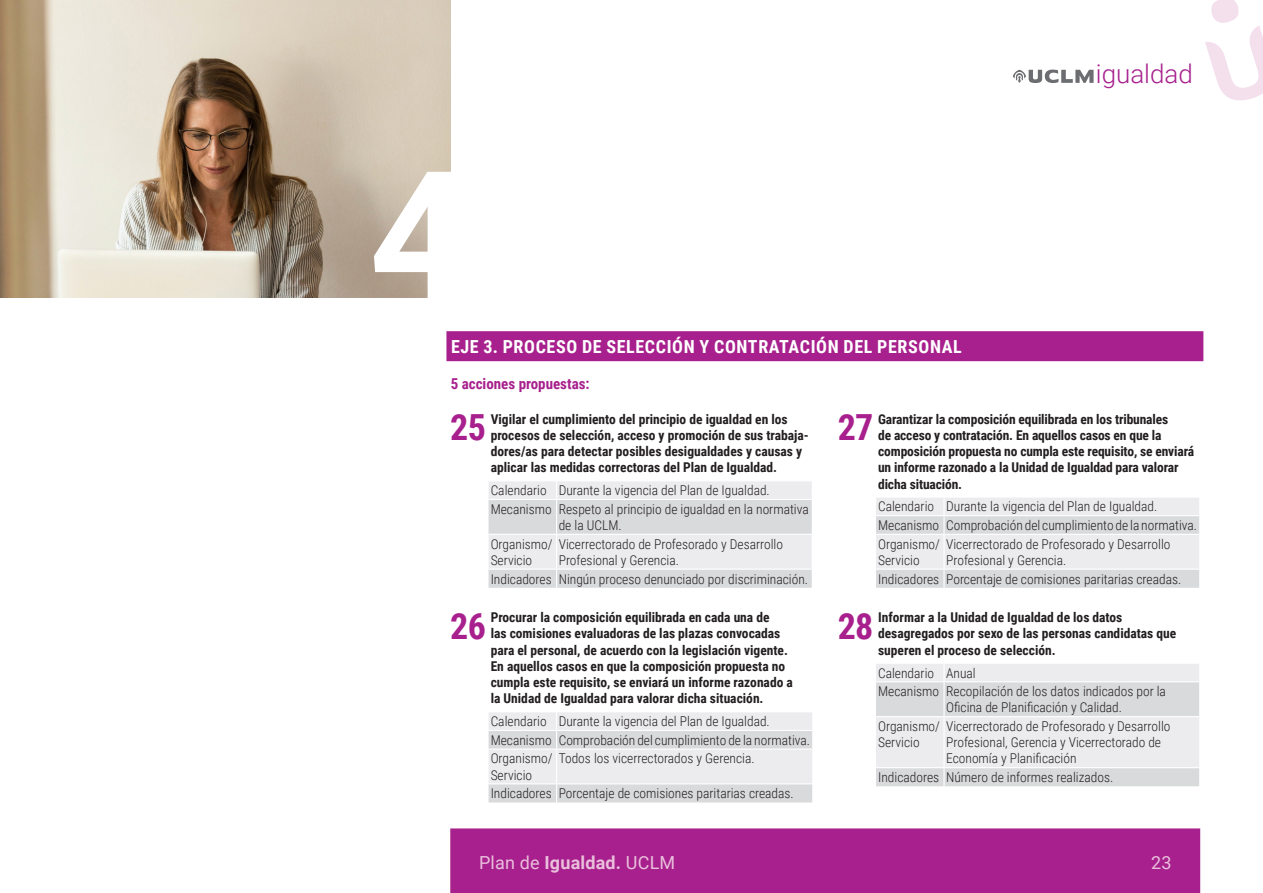
<style>
.page{position:relative;width:1263px;height:893px;background:#fff}
.page>*{position:absolute;margin:0;border:0;box-sizing:border-box;transform-origin:0 0}
.Tabla_nº{font:700 36px "Roboto Condensed";letter-spacing:-.02em;color:#a7208d}
.t1{font:300 25.95px "Roboto";color:#a7208d}
.EJE{font:700 18px "Roboto Condensed";letter-spacing:.035em;color:#fff}
.t2{font:18px "Roboto";letter-spacing:.01em;color:#eac0dc}
.Bold_morado{font:700 15px "Roboto Condensed";color:#a7208d}
.Tabla_2{font:300 13.5px/16.2px "Roboto Condensed";color:#231f20}
.Tabla_1{font:700 13.5px/16.2px "Roboto Condensed";color:#231f20}
.s1{font-weight:700}
</style>
<div class="page">
<svg style="left:1205px;top:0;width:58px;height:101px"></svg>
<svg style="left:1013px;top:70px;width:80px;height:13px"></svg>
<div style="left:450px;top:828px;width:750px;height:65px;background:#a7208d;border:2px solid #a7208d"></div>
<div style="left:446px;top:331px;width:757px;height:30px;background:#a7208d"></div>
<svg style="left:488px;top:481px;width:324px;height:107px;background:#e3e3e5"></svg>
<hr style="left:488px;top:499px;width:69px;height:1px;background:#fff">
<hr style="left:557px;top:499px;width:255px;height:1px;background:#fff">
<hr style="left:488px;top:534px;width:69px;height:1px;background:#fff">
<hr style="left:557px;top:534px;width:255px;height:1px;background:#fff">
<hr style="left:488px;top:569px;width:69px;height:1px;background:#fff">
<hr style="left:557px;top:569px;width:255px;height:1px;background:#fff">
<svg style="left:488px;top:712px;width:324px;height:91px;background:#e4e5e7"></svg>
<hr style="left:488px;top:730px;width:69px;height:1px;background:#fff">
<hr style="left:557px;top:730px;width:255px;height:1px;background:#fff">
<hr style="left:488px;top:748px;width:69px;height:2px;background:#fff">
<hr style="left:557px;top:748px;width:255px;height:2px;background:#fff">
<hr style="left:488px;top:783px;width:69px;height:1px;background:#fff">
<hr style="left:557px;top:783px;width:255px;height:1px;background:#fff">
<svg style="left:876px;top:498px;width:323px;height:90px;background:#e4e5e6"></svg>
<hr style="left:876px;top:515px;width:68px;height:1px;background:#fff">
<hr style="left:944px;top:515px;width:255px;height:1px;background:#fff">
<hr style="left:876px;top:534px;width:68px;height:1px;background:#fff">
<hr style="left:944px;top:534px;width:255px;height:1px;background:#fff">
<hr style="left:876px;top:569px;width:68px;height:1px;background:#fff">
<hr style="left:944px;top:569px;width:255px;height:1px;background:#fff">
<svg style="left:876px;top:664px;width:323px;height:123px;background:#e4e4e6"></svg>
<hr style="left:876px;top:681px;width:68px;height:1px;background:#fff">
<hr style="left:944px;top:681px;width:255px;height:1px;background:#fff">
<hr style="left:876px;top:716px;width:68px;height:1px;background:#fff">
<hr style="left:944px;top:716px;width:255px;height:1px;background:#fff">
<hr style="left:876px;top:767px;width:68px;height:1px;background:#fff">
<hr style="left:944px;top:767px;width:255px;height:1px;background:#fff">
<img style="left:0;top:0;width:451px;height:298px">
<svg style="left:374px;top:172px;width:77px;height:126px"></svg>
<h2 class="t1" style="left:1096px;top:56px;width:98px">igualdad</h2>
<p class="EJE" style="left:451px;top:334px;width:512px">EJE 3. PROCESO DE SELECCIÓN Y CONTRATACIÓN DEL PERSONAL</p>
<p class="Bold_morado" style="left:451px;top:373px;width:140px">5 acciones propuestas:</p>
<p class="Tabla_nº" style="left:450px;top:402px;width:37px">25</p>
<p class="Tabla_1" style="left:491px;top:410px;width:320px">Vigilar el cumplimiento del principio de igualdad en los procesos de selección, acceso y promoción de sus trabaja&shy;dores/as para detectar posibles desigualdades y causas y aplicar las medidas correctoras del Plan de Igualdad.</p>
<p class="Tabla_2" style="left:491px;top:482px;width:57px">Calendario</p>
<p class="Tabla_2" style="left:559px;top:482px;width:213px">Durante la vigencia del Plan de Igualdad.</p>
<p class="Tabla_2" style="left:491px;top:500px;width:63px">Mecanismo</p>
<p class="Tabla_2" style="left:559px;top:500px;width:252px">Respeto al principio de igualdad en la normativa de la UCLM.</p>
<p class="Tabla_2" style="left:491px;top:535px;width:63px">Organismo/<br>Servicio</p>
<p class="Tabla_2" style="left:559px;top:535px;width:226px">Vicerrectorado de Profesorado y Desarrollo<br>Profesional y Gerencia.</p>
<p class="Tabla_2" style="left:491px;top:570px;width:63px">Indicadores</p>
<p class="Tabla_2" style="left:559px;top:570px;width:251px">Ningún proceso denunciado por discriminación.</p>
<p class="Tabla_nº" style="left:450px;top:601px;width:37px">26</p>
<p class="Tabla_1" style="left:491px;top:609px;width:304px">Procurar la composición equilibrada en cada una de<br>las comisiones evaluadoras de las plazas convocadas para el personal, de acuerdo con la legislación vigente.<br>En aquellos casos en que la composición propuesta no cumpla este requisito, se enviará un informe razonado a</p>
<p class="Tabla_1" style="left:491px;top:690px;width:274px">la Unidad de Igualdad para valorar dicha situación.</p>
<p class="Tabla_2" style="left:491px;top:713px;width:57px">Calendario</p>
<p class="Tabla_2" style="left:559px;top:713px;width:213px">Durante la vigencia del Plan de Igualdad.</p>
<p class="Tabla_2" style="left:491px;top:731px;width:63px">Mecanismo</p>
<p class="Tabla_2" style="left:559px;top:731px;width:253px">Comprobación del cumplimiento de la normativa.</p>
<p class="Tabla_2" style="left:491px;top:750px;width:63px">Organismo/<br>Servicio</p>
<p class="Tabla_2" style="left:559px;top:750px;width:197px">Todos los vicerrectorados y Gerencia.</p>
<p class="Tabla_2" style="left:491px;top:785px;width:63px">Indicadores</p>
<p class="Tabla_2" style="left:559px;top:785px;width:237px">Porcentaje de comisiones paritarias creadas.</p>
<p class="Tabla_nº" style="left:838px;top:402px;width:37px">27</p>
<p class="Tabla_1" style="left:878px;top:410px;width:318px">Garantizar la composición equilibrada en los tribunales<br>de acceso y contratación. En aquellos casos en que la composición propuesta no cumpla este requisito, se enviará un informe razonado a la Unidad de Igualdad para valorar dicha situación.</p>
<p class="Tabla_2" style="left:878px;top:498px;width:57px">Calendario</p>
<p class="Tabla_2" style="left:946px;top:498px;width:213px">Durante la vigencia del Plan de Igualdad.</p>
<p class="Tabla_2" style="left:878px;top:517px;width:63px">Mecanismo</p>
<p class="Tabla_2" style="left:946px;top:517px;width:252px">Comprobación del cumplimiento de la normativa.</p>
<p class="Tabla_2" style="left:878px;top:535px;width:63px">Organismo/<br>Servicio</p>
<p class="Tabla_2" style="left:946px;top:535px;width:226px">Vicerrectorado de Profesorado y Desarrollo<br>Profesional y Gerencia.</p>
<p class="Tabla_2" style="left:878px;top:570px;width:63px">Indicadores</p>
<p class="Tabla_2" style="left:946px;top:570px;width:237px">Porcentaje de comisiones paritarias creadas.</p>
<p class="Tabla_nº" style="left:838px;top:601px;width:37px">28</p>
<p class="Tabla_1" style="left:878px;top:609px;width:300px">Informar a la Unidad de Igualdad de los datos desagregados por sexo de las personas candidatas que superen el proceso de selección.</p>
<p class="Tabla_2" style="left:878px;top:664px;width:57px">Calendario</p>
<p class="Tabla_2" style="left:946px;top:664px;width:31px">Anual</p>
<p class="Tabla_2" style="left:878px;top:683px;width:63px">Mecanismo</p>
<p class="Tabla_2" style="left:946px;top:683px;width:221px">Recopilación de los datos indicados por la<br>Oficina de Planificación y Calidad.</p>
<p class="Tabla_2" style="left:878px;top:718px;width:63px">Organismo/<br>Servicio</p>
<p class="Tabla_2" style="left:946px;top:718px;width:226px">Vicerrectorado de Profesorado y Desarrollo<br>Profesional, Gerencia y Vicerrectorado de<br>Economía y Planificación</p>
<p class="Tabla_2" style="left:878px;top:769px;width:63px">Indicadores</p>
<p class="Tabla_2" style="left:946px;top:769px;width:169px">Número de informes realizados.</p>
<h3 class="t2" style="left:479px;top:850px;width:198px">Plan de <span class="s1">Igualdad.</span> UCLM</h3>
<h3 class="t2" style="left:1151px;top:850px;width:22px">23</h3>
</div>
